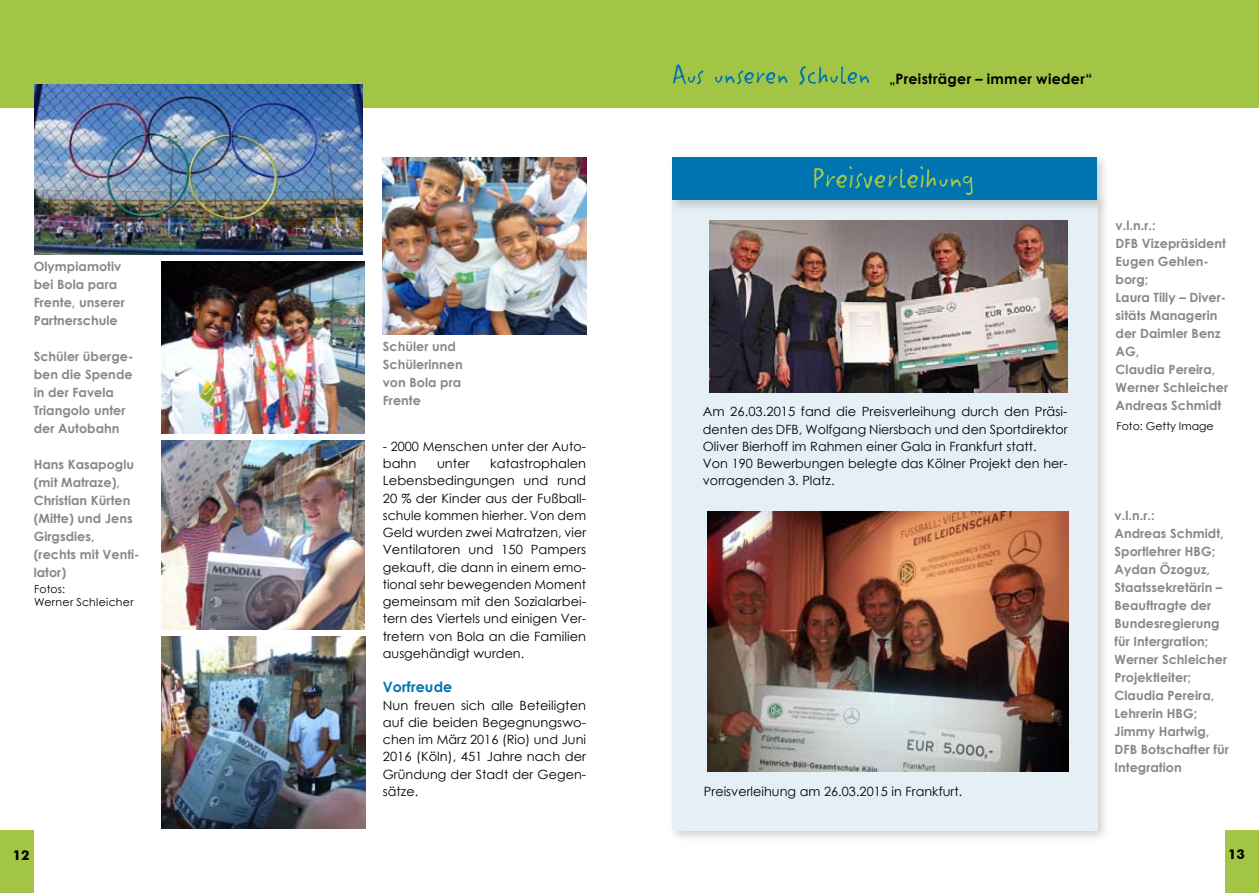
<style>
.page{position:relative;width:1259px;height:893px;background:#fff}
.page>*{position:absolute;margin:0;border:0;box-sizing:border-box;transform-origin:0 0}
.t1{font:700 14.25px "Century Gothic";letter-spacing:.025em;color:#000}
.t2{font:700 14.25px "Century Gothic";letter-spacing:.01em;color:#0073b1}
.t3{font:700 13.5px "Futura BT";color:#000}
.t4{font:12.75px/17.2px "Century Gothic";letter-spacing:.005em;color:#000}
.t5{font:700 12.75px/18px "Century Gothic";letter-spacing:.005em;color:#878889}
.t6{font:10.95px/12.8px "Century Gothic";letter-spacing:.015em;color:#000}
.s1{font-size:12.45px}
</style>
<div class="page">
<div style="left:0;top:830px;width:34px;height:63px;background:#a3c545"></div>
<div style="left:0;top:0;width:629px;height:108px;background:#a3c545"></div>
<div style="left:1225px;top:830px;width:34px;height:63px;background:#a3c545"></div>
<div style="left:629px;top:0;width:630px;height:108px;background:#a3c545"></div>
<div style="left:666px;top:193px;width:445px;height:652px;background:#878889;opacity:.4"></div>
<div style="left:672px;top:198px;width:425px;height:632px;background:#e5f0f6"></div>
<div style="left:668px;top:153px;width:443px;height:60px;background:#878889;opacity:.4"></div>
<div style="left:673px;top:158px;width:424px;height:42px;background:#0073b1"></div>
<img style="left:709px;top:220px;width:358px;height:172px">
<img style="left:707px;top:512px;width:361px;height:260px">
<img style="left:383px;top:158px;width:204px;height:176px">
<img style="left:162px;top:261px;width:203px;height:173px">
<img style="left:34px;top:84px;width:328px;height:170px">
<img style="left:162px;top:441px;width:203px;height:188px">
<img style="left:162px;top:636px;width:203px;height:193px">
<svg style="left:673px;top:64px;width:196px;height:20px"></svg>
<svg style="left:814px;top:166px;width:158px;height:29px"></svg>
<p class="t5" style="left:34px;top:257px;width:93px">Olympiamotiv bei Bola para<br>Frente, unserer<br>Partnerschule</p>
<p class="t5" style="left:34px;top:347px;width:101px">Schüler überge&shy;ben die Spende in der Favela<br>Triangolo unter der Autobahn</p>
<p class="t5" style="left:34px;top:455px;width:107px">Hans Kasapoglu (mit Matraze),<br>Christian Kürten (Mitte) und Jens<br>Girgsdies, (rechts mit Venti&shy;lator)</p>
<p class="t6" style="left:34px;top:583px;width:101px">Fotos:<br>Werner Schleicher</p>
<p class="t5" style="left:383px;top:337px;width:81px">Schüler und<br>Schülerinnen von Bola pra<br>Frente</p>
<p class="t4" style="left:383px;top:437px;width:205px">- 2000 Menschen unter der Auto&shy;bahn</p>
<p class="t4" style="left:383px;top:455px;width:205px;text-align:justify;text-indent:107px">katastrophalen Lebensbedingungen und rund 20 % der Kinder aus der Fußball&shy;schule kommen hierher. Von dem Geld wurden zwei Matratzen, vier Ventilatoren und 150 Pampers gekauft, die dann in einem emo&shy;tional sehr bewegenden Moment gemeinsam mit den Sozialarbei&shy;tern des Viertels und einigen Ver&shy;tretern von Bola an die Familien ausgehändigt wurden.</p>
<p class="t2" style="left:383px;top:676px;width:71px">Vorfreude</p>
<p class="t4" style="left:383px;top:696px;width:205px;text-align:justify">Nun freuen sich alle Beteiligten auf die beiden Begegnungswo&shy;chen im März 2016 (Rio) und Juni 2016 (Köln), 451 Jahre nach der Gründung der Stadt der Gegen&shy;sätze.</p>
<p class="t4" style="left:437px;top:455px;width:34px">unter</p>
<p class="t1" style="left:889px;top:68px;width:204px"><span class="s1">„</span>Preisträger – immer wieder“</p>
<p class="t4" style="left:703px;top:403px;width:366px">Am 26.03.2015 fand die Preisverleihung durch den Präsi&shy;denten des DFB, Wolfgang Niersbach und den Sportdirektor Oliver Bierhoff im Rahmen einer Gala in Frankfurt statt.<br>Von 190 Bewerbungen belegte das Kölner Projekt den her&shy;vorragenden 3. Platz.</p>
<p class="t4" style="left:704px;top:782px;width:260px">Preisverleihung am 26.03.2015 in Frankfurt.</p>
<p class="t5" style="left:1115px;top:216px;width:114px">v.l.n.r.:<br>DFB Vizepräsident<br>Eugen Gehlen&shy;borg;<br>Laura Tilly – Diver&shy;sitäts Managerin der Daimler Benz<br>AG,<br>Claudia Pereira,<br>Werner Schleicher<br>Andreas Schmidt</p>
<p class="t6" style="left:1116px;top:419px;width:99px">Foto: Getty Image</p>
<p class="t5" style="left:1114px;top:506px;width:116px">v.l.n.r.:<br>Andreas Schmidt,<br>Sportlehrer HBG;<br>Aydan Özoguz,<br>Staatssekretärin –<br>Beauftragte der<br>Bundesregierung für Intergration;<br>Werner Schleicher<br>Projektleiter;<br>Claudia Pereira,<br>Lehrerin HBG;<br>Jimmy Hartwig,<br>DFB Botschafter für<br>Integration</p>
<p class="t3" style="left:13px;top:847px;width:9px">12</p>
<p class="t3" style="left:1228px;top:846px;width:9px">13</p>
</div>
